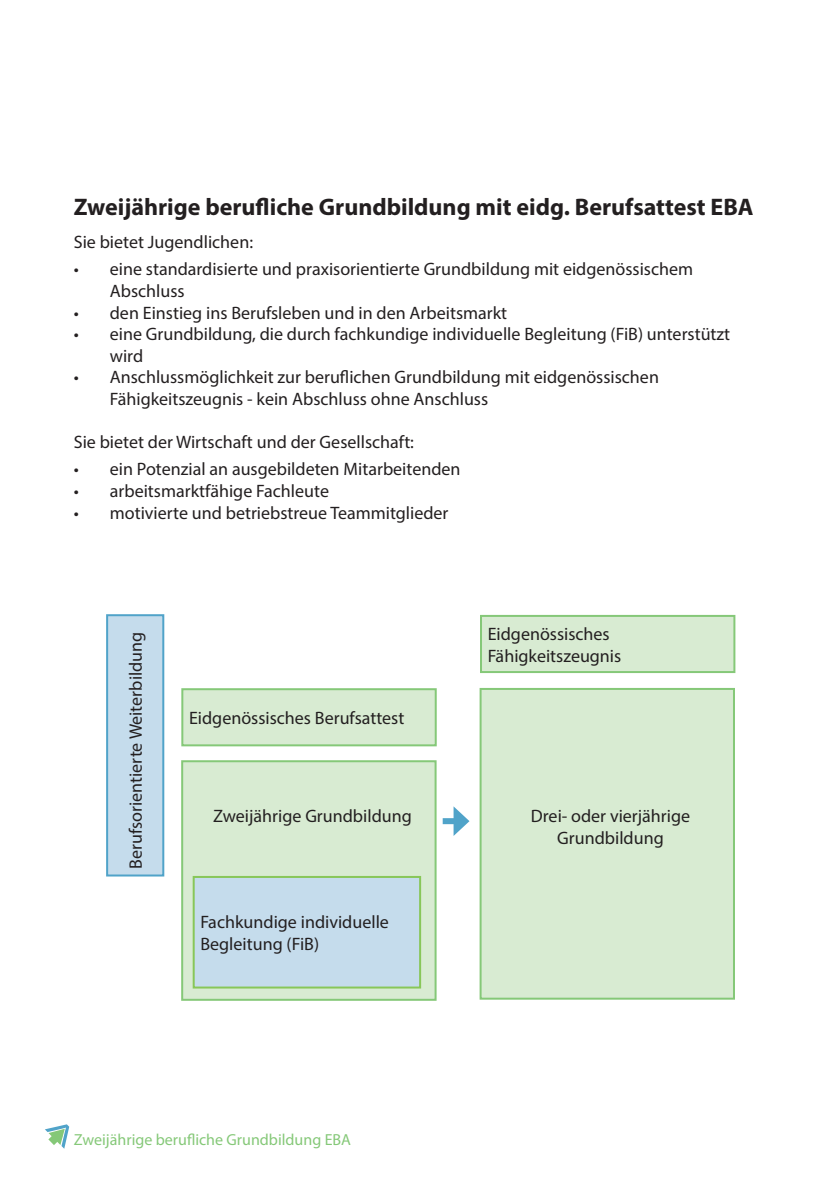
<style>
.page{position:relative;width:840px;height:1191px;background:#fff}
.page>*{position:absolute;margin:0;border:0;box-sizing:border-box;transform-origin:0 0}
.Titel{font:700 24px "Myriad Pro";color:#231f20}
.Standart-AbstandNach{font:18px/21.6px "Myriad Pro";color:#231f20}
.t1{font:16px "Myriad Pro";color:#85c878}
</style>
<div class="page">
<svg style="left:45px;top:1124px;width:25px;height:25px"></svg>
<div style="left:181px;top:760px;width:255px;height:240px;background:#d8ebd2;border:2px solid #85c878"></div>
<div style="left:479px;top:688px;width:255px;height:311px;background:#d8ebd2;border:2px solid #85c878"></div>
<div style="left:480px;top:616px;width:254px;height:56px;background:#d8ebd2"></div>
<div style="left:479px;top:615px;width:256px;height:58px;border:2px solid #85c878"></div>
<div style="left:182px;top:689px;width:253px;height:56px;background:#d8ebd2"></div>
<div style="left:181px;top:688px;width:255px;height:58px;border:2px solid #85c878"></div>
<div style="left:107px;top:615px;width:56px;height:260px;background:#c5dcec"></div>
<div style="left:106px;top:614px;width:58px;height:262px;border:2px solid #50a3c9"></div>
<div style="left:442px;top:818px;width:17px;height:6px;background:#50a3c9"></div>
<svg style="left:453px;top:806px;width:16px;height:30px"></svg>
<div style="left:193px;top:877px;width:227px;height:110px;background:#c5dcec"></div>
<div style="left:192px;top:876px;width:229px;height:112px;border:2px solid #88c759"></div>
<p class="Titel" style="left:74px;top:191px;width:681px">Zweijährige berufliche Grundbildung mit eidg. Berufsattest EBA</p>
<p class="Standart-AbstandNach" style="left:74px;top:231px;width:181px">Sie bietet Jugendlichen:</p>
<p class="Standart-AbstandNach" style="left:110px;top:258px;width:584px;text-indent:-36px">• eine standardisierte und praxisorientierte Grundbildung mit eidgenössischem<br>Abschluss</p>
<p class="Standart-AbstandNach" style="left:74px;top:301px;width:434px">• den Einstieg ins Berufsleben und in den Arbeitsmarkt</p>
<p class="Standart-AbstandNach" style="left:110px;top:323px;width:621px;text-indent:-36px">• eine Grundbildung, die durch fachkundige individuelle Begleitung (FiB) unterstützt wird</p>
<p class="Standart-AbstandNach" style="left:110px;top:366px;width:550px;text-indent:-36px">• Anschlussmöglichkeit zur beruflichen Grundbildung mit eidgenössischen<br>Fähigkeitszeugnis - kein Abschluss ohne Anschluss</p>
<p class="Standart-AbstandNach" style="left:74px;top:431px;width:341px">Sie bietet der Wirtschaft und der Gesellschaft:</p>
<p class="Standart-AbstandNach" style="left:74px;top:458px;width:388px">• ein Potenzial an ausgebildeten Mitarbeitenden</p>
<p class="Standart-AbstandNach" style="left:74px;top:480px;width:257px">• arbeitsmarktfähige Fachleute</p>
<p class="Standart-AbstandNach" style="left:74px;top:501px;width:376px">• motivierte und betriebstreue Teammitglieder</p>
<p class="Standart-AbstandNach" style="left:125px;top:869px;width:238px;rotate:-90deg">Berufsorientierte Weiterbildung</p>
<p class="Standart-AbstandNach" style="left:189px;top:707px;width:217px">Eidgenössisches Berufsattest</p>
<p class="Standart-AbstandNach" style="left:487px;top:623px;width:135px">Eidgenössisches<br>Fähigkeitszeugnis</p>
<p class="Standart-AbstandNach" style="left:213px;top:805px;width:200px">Zweijährige Grundbildung</p>
<p class="Standart-AbstandNach" style="left:530px;top:805px;width:161px;text-align:center">Drei- oder vierjährige<br>Grundbildung</p>
<p class="Standart-AbstandNach" style="left:200px;top:911px;width:190px">Fachkundige individuelle<br>Begleitung (FiB)</p>
<p class="t1" style="left:74px;top:1130px;width:278px">Zweijährige berufliche Grundbildung EBA</p>
</div>
